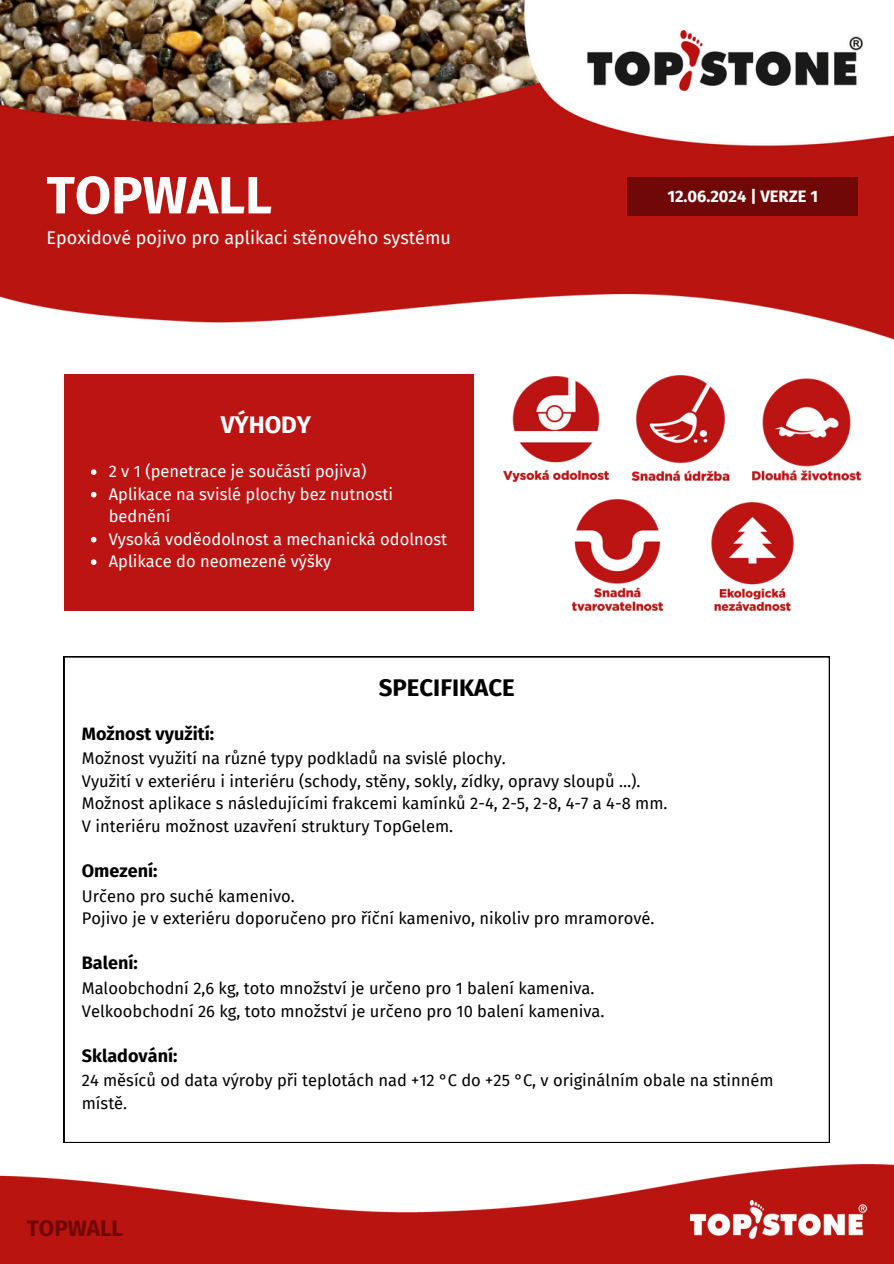
<style>
.page{position:relative;width:894px;height:1264px;background:#fff}
.page>*{position:absolute;margin:0;border:0;box-sizing:border-box;transform-origin:0 0}
.t1{font:700 52.5px "Fira Sans";color:#fff}
.t2{font:700 24px "Fira Sans";color:#000}
.t3{font:700 24px "Fira Sans";color:#fff}
.t4{font:700 22.35px "Fira Sans";color:#700807}
.t5{font:18px "Fira Sans";color:#fff}
.t6{font:700 18px "Fira Sans";color:#000}
.t7{font:16.5px/22.5px "Fira Sans";color:#000}
.t8{font:16.5px/22.5px "Fira Sans";color:#fff}
.t9{font:700 16.5px "Fira Sans";color:#fff}
</style>
<div class="page">
<img style="left:0;top:0;width:893px;height:340px">
<div style="left:627px;top:178px;width:230px;height:38px;background:#700807"></div>
<div style="left:64px;top:374px;width:409px;height:236px;background:#bc1413"></div>
<svg style="left:91px;top:469px;width:5px;height:6px"></svg>
<svg style="left:91px;top:492px;width:5px;height:5px"></svg>
<svg style="left:91px;top:537px;width:5px;height:5px"></svg>
<svg style="left:91px;top:559px;width:5px;height:6px"></svg>
<img style="left:0;top:1164px;width:893px;height:99px">
<svg style="left:64px;top:656px;width:765px;height:486px"></svg>
<img style="left:690px;top:1200px;width:176px;height:38px">
<img style="left:503px;top:376px;width:105px;height:105px">
<img style="left:631px;top:375px;width:99px;height:106px">
<img style="left:571px;top:499px;width:92px;height:111px">
<img style="left:752px;top:378px;width:108px;height:103px">
<img style="left:711px;top:502px;width:83px;height:108px">
<p class="t1" style="left:46px;top:164px;width:227px">TOPWALL</p>
<h2 class="t5" style="left:46px;top:227px;width:406px">Epoxidové pojivo pro aplikaci stěnového systému</h2>
<h2 class="t3" style="left:221px;top:411px;width:92px">VÝHODY</h2>
<p class="t8" style="left:109px;top:460px;width:340px">2 v 1 (penetrace je součástí pojiva)<br>Aplikace na svislé plochy bez nutnosti bednění<br>Vysoká voděodolnost a mechanická odolnost<br>Aplikace do neomezené výšky</p>
<h2 class="t2" style="left:378px;top:673px;width:138px">SPECIFIKACE</h2>
<h1 class="t9" style="left:667px;top:187px;width:152px">12.06.2024 | VERZE 1</h1>
<p class="t6" style="left:82px;top:722px;width:134px">Možnost využití:</p>
<p class="t7" style="left:82px;top:747px;width:587px">Možnost využití na různé typy podkladů na svislé plochy.<br>Využití v exteriéru i interiéru (schody, stěny, sokly, zídky, opravy sloupů …).<br>Možnost aplikace s následujícími frakcemi kamínků 2-4, 2-5, 2-8, 4-7 a 4-8 mm.<br>V interiéru možnost uzavření struktury TopGelem.</p>
<p class="t6" style="left:82px;top:860px;width:77px">Omezení:</p>
<p class="t7" style="left:82px;top:885px;width:574px">Určeno pro suché kamenivo.<br>Pojivo je v exteriéru doporučeno pro říční kamenivo, nikoliv pro mramorové.</p>
<p class="t6" style="left:82px;top:952px;width:58px">Balení:</p>
<p class="t7" style="left:82px;top:977px;width:524px">Maloobchodní 2,6 kg, toto množství je určeno pro 1 balení kameniva.<br>Velkoobchodní 26 kg, toto množství je určeno pro 10 balení kameniva.</p>
<p class="t6" style="left:82px;top:1044px;width:97px">Skladování:</p>
<p class="t7" style="left:82px;top:1069px;width:693px">24 měsíců od data výroby při teplotách nad +12 °C do +25 °C, v originálním obale na stinném místě.</p>
<p class="t4" style="left:27px;top:1215px;width:98px">TOPWALL</p>
</div>
